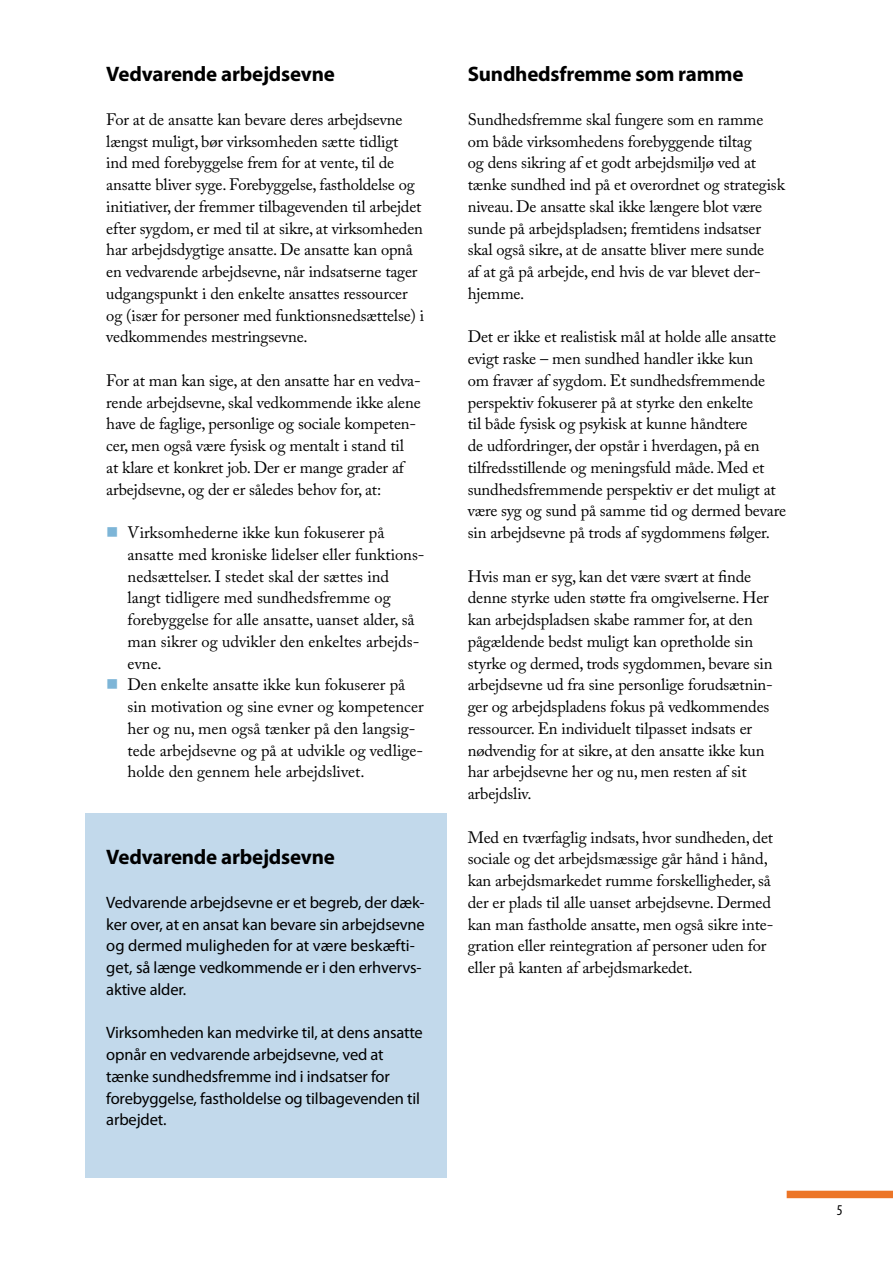
<style>
.page{position:relative;width:893px;height:1263px;background:#fff}
.page>*{position:absolute;margin:0;border:0;box-sizing:border-box;transform-origin:0 0}
.t1{font:700 21px "Myriad Pro";letter-spacing:-.01em;color:#000}
.t2{font:16.5px/21.8px "Adobe Caslon Pro";letter-spacing:-.01em;color:#000}
.t3{font:16.5px/21.8px "Myriad Pro";letter-spacing:-.01em;color:#000}
.t4{font:condensed 15px "Myriad Pro";color:#000}
.s1{color:#7db5d7}
</style>
<div class="page">
<div style="left:787px;top:1191px;width:106px;height:7px;background:#ec7527"></div>
<div style="left:85px;top:813px;width:361px;height:365px;background:#c2d9eb"></div>
<p class="t1" style="left:106px;top:62px;width:230px">Vedvarende arbejdsevne</p>
<p class="t2" style="left:106px;top:108px;width:319px">For at de ansatte kan bevare deres arbejdsevne længst muligt, bør virksomheden sætte tidligt<br>ind med forebyggelse frem for at vente, til de ansatte bliver syge. Forebyggelse, fastholdelse og initiativer, der fremmer tilbagevenden til arbejdet efter sygdom, er med til at sikre, at virksomheden har arbejdsdygtige ansatte. De ansatte kan opnå en vedvarende arbejdsevne, når indsatserne tager udgangspunkt i den enkelte ansattes ressourcer og (især for personer med funktionsnedsættelse) i vedkommendes mestringsevne.</p>
<p class="t2" style="left:106px;top:369px;width:316px">For at man kan sige, at den ansatte har en vedva&shy;rende arbejdsevne, skal vedkommende ikke alene have de faglige, personlige og sociale kompeten&shy;cer, men også være fysisk og mentalt i stand til<br>at klare et konkret job. Der er mange grader af arbejdsevne, og der er således behov for, at:</p>
<p class="t2" style="left:128px;top:521px;width:298px;text-indent:-21px"><span class="s1">■</span> Virksomhederne ikke kun fokuserer på ansatte med kroniske lidelser eller funktions&shy;nedsættelser. I stedet skal der sættes ind langt tidligere med sundhedsfremme og forebyggelse for alle ansatte, uanset alder, så man sikrer og udvikler den enkeltes arbejds&shy;evne.</p>
<p class="t2" style="left:128px;top:674px;width:298px;text-indent:-21px"><span class="s1">■</span> Den enkelte ansatte ikke kun fokuserer på sin motivation og sine evner og kompetencer her og nu, men også tænker på den langsig&shy;tede arbejdsevne og på at udvikle og vedlige&shy;holde den gennem hele arbejdslivet.</p>
<p class="t1" style="left:106px;top:845px;width:230px">Vedvarende arbejdsevne</p>
<p class="t3" style="left:106px;top:891px;width:320px">Vedvarende arbejdsevne er et begreb, der dæk&shy;ker over, at en ansat kan bevare sin arbejdsevne og dermed muligheden for at være beskæfti&shy;get, så længe vedkommende er i den erhvervs&shy;aktive alder.</p>
<p class="t3" style="left:106px;top:1022px;width:318px">Virksomheden kan medvirke til, at dens ansatte opnår en vedvarende arbejdsevne, ved at tænke sundhedsfremme ind i indsatser for forebyggelse, fastholdelse og tilbagevenden til arbejdet.</p>
<p class="t1" style="left:468px;top:62px;width:277px">Sundhedsfremme som ramme</p>
<p class="t2" style="left:468px;top:108px;width:319px">Sundhedsfremme skal fungere som en ramme om både virksomhedens forebyggende tiltag<br>og dens sikring af et godt arbejdsmiljø ved at tænke sundhed ind på et overordnet og strategisk niveau. De ansatte skal ikke længere blot være sunde på arbejdspladsen; fremtidens indsatser skal også sikre, at de ansatte bliver mere sunde<br>af at gå på arbejde, end hvis de var blevet der&shy;hjemme.</p>
<p class="t2" style="left:468px;top:326px;width:320px">Det er ikke et realistisk mål at holde alle ansatte evigt raske – men sundhed handler ikke kun<br>om fravær af sygdom. Et sundhedsfremmende perspektiv fokuserer på at styrke den enkelte<br>til både fysisk og psykisk at kunne håndtere<br>de udfordringer, der opstår i hverdagen, på en tilfredsstillende og meningsfuld måde. Med et sundhedsfremmende perspektiv er det muligt at være syg og sund på samme tid og dermed bevare sin arbejdsevne på trods af sygdommens følger.</p>
<p class="t2" style="left:468px;top:565px;width:307px">Hvis man er syg, kan det være svært at finde denne styrke uden støtte fra omgivelserne. Her kan arbejdspladsen skabe rammer for, at den pågældende bedst muligt kan opretholde sin styrke og dermed, trods sygdommen, bevare sin arbejdsevne ud fra sine personlige forudsætnin&shy;ger og arbejdspladens fokus på vedkommendes ressourcer. En individuelt tilpasset indsats er nødvendig for at sikre, at den ansatte ikke kun har arbejdsevne her og nu, men resten af sit arbejdsliv.</p>
<p class="t2" style="left:468px;top:826px;width:307px">Med en tværfaglig indsats, hvor sundheden, det sociale og det arbejdsmæssige går hånd i hånd, kan arbejdsmarkedet rumme forskelligheder, så der er plads til alle uanset arbejdsevne. Dermed kan man fastholde ansatte, men også sikre inte&shy;gration eller reintegration af personer uden for eller på kanten af arbejdsmarkedet.</p>
<p class="t4" style="left:837px;top:1201px;width:7px">5</p>
</div>
